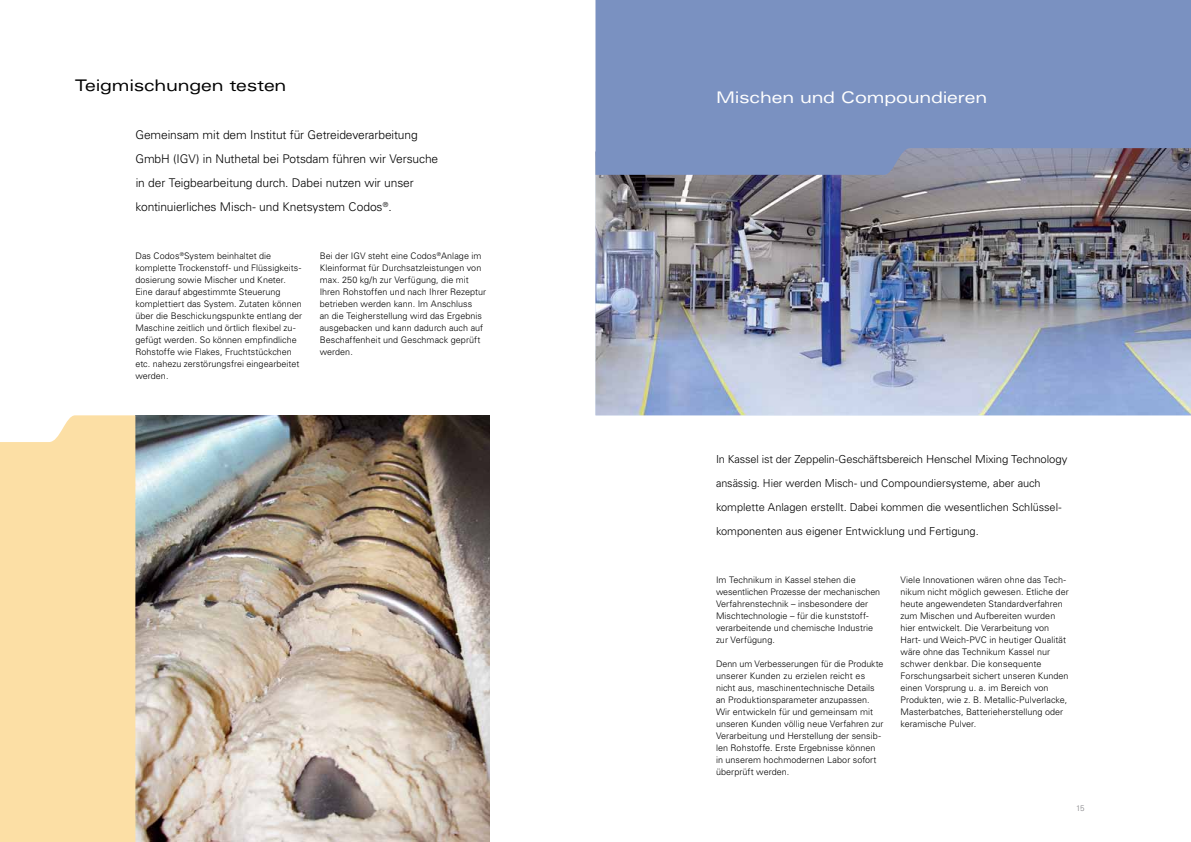
<style>
.page{position:relative;width:1191px;height:842px;background:#fff}
.page>*{position:absolute;margin:0;border:0;box-sizing:border-box;transform-origin:0 0}
.t1{font:expanded 16px "Univers LT Std";letter-spacing:-.01em;color:#fff}
.t2{font:expanded 16px "Univers LT Std";letter-spacing:-.015em;color:#000}
.t3{font:300 12px/24px "Univers LT Std";letter-spacing:-.01em;color:#000}
.t4{font:300 11px/24px "Univers LT Std";letter-spacing:-.005em;color:#000}
.t5{font:300 9px/12px "Univers LT Std";letter-spacing:.005em;color:#000}
.t6{font:300 8px "Univers LT Std";color:#818084}
</style>
<div class="page">
<img style="left:595px;top:175px;width:596px;height:240px">
<svg style="left:595px;top:0;width:596px;height:175px;fill:#7a91c1"></svg>
<img style="left:135px;top:415px;width:354px;height:427px">
<div style="left:0;top:415px;width:135px;height:427px;background:#fcdfa5"></div>
<h1 class="t2" style="left:75px;top:75px;width:213px">Teigmischungen testen</h1>
<h2 class="t3" style="left:135px;top:122px;width:304px">Gemeinsam mit dem Institut für Getreideverarbeitung GmbH (IGV) in Nuthetal bei Potsdam führen wir Versuche in der Teigbearbeitung durch. Dabei nutzen wir unser kontinuierliches Misch- und Knetsystem Codos<sup>®</sup>.</h2>
<p class="t5" style="left:135px;top:249px;width:168px">Das Codos<sup>®</sup>System beinhaltet die komplette Trockenstoff- und Flüssigkeits&shy;dosierung sowie Mischer und Kneter.<br>Eine darauf abgestimmte Steuerung komplettiert das System. Zutaten können über die Beschickungspunkte entlang der Maschine zeitlich und örtlich flexibel zu&shy;gefügt werden. So können empfindliche Rohstoffe wie Flakes, Fruchtstückchen etc. nahezu zerstörungsfrei eingearbeitet werden.</p>
<p class="t5" style="left:320px;top:249px;width:168px">Bei der IGV steht eine Codos<sup>®</sup>Anlage im Kleinformat für Durchsatzleistungen von max. 250 kg/h zur Verfügung, die mit Ihren Rohstoffen und nach Ihrer Rezeptur betrieben werden kann. Im Anschluss<br>an die Teigherstellung wird das Ergebnis ausgebacken und kann dadurch auch auf Beschaffenheit und Geschmack geprüft werden.</p>
<h1 class="t1" style="left:716px;top:87px;width:273px">Mischen und Compoundieren</h1>
<p class="t4" style="left:716px;top:447px;width:353px">In Kassel ist der Zeppelin-Geschäftsbereich Henschel Mixing Technology ansässig. Hier werden Misch- und Compoundiersysteme, aber auch komplette Anlagen erstellt. Dabei kommen die wesentlichen Schlüssel&shy;komponenten aus eigener Entwicklung und Fertigung.</p>
<p class="t5" style="left:716px;top:574px;width:166px">Im Technikum in Kassel stehen die wesentlichen Prozesse der mechanischen Verfahrenstechnik – insbesondere der Mischtechnologie – für die kunststoff&shy;verarbeitende und chemische Industrie zur Verfügung.</p>
<p class="t5" style="left:716px;top:658px;width:169px">Denn um Verbesserungen für die Produkte unserer Kunden zu erzielen reicht es nicht aus, maschinentechnische Details an Produktionsparameter anzupassen.<br>Wir entwickeln für und gemeinsam mit unseren Kunden völlig neue Verfahren zur Verarbeitung und Herstellung der sensib&shy;len Rohstoffe. Erste Ergebnisse können in unserem hochmodernen Labor sofort überprüft werden.</p>
<p class="t5" style="left:900px;top:574px;width:170px">Viele Innovationen wären ohne das Tech&shy;nikum nicht möglich gewesen. Etliche der heute angewendeten Standardverfahren zum Mischen und Aufbereiten wurden hier entwickelt. Die Verarbeitung von Hart- und Weich-PVC in heutiger Qualität wäre ohne das Technikum Kassel nur schwer denkbar. Die konsequente Forschungsarbeit sichert unseren Kunden einen Vorsprung u. a. im Bereich von Produkten, wie z. B. Metallic-Pulverlacke, Masterbatches, Batterieherstellung oder keramische Pulver.</p>
<p class="t6" style="left:1076px;top:803px;width:10px">15</p>
</div>
